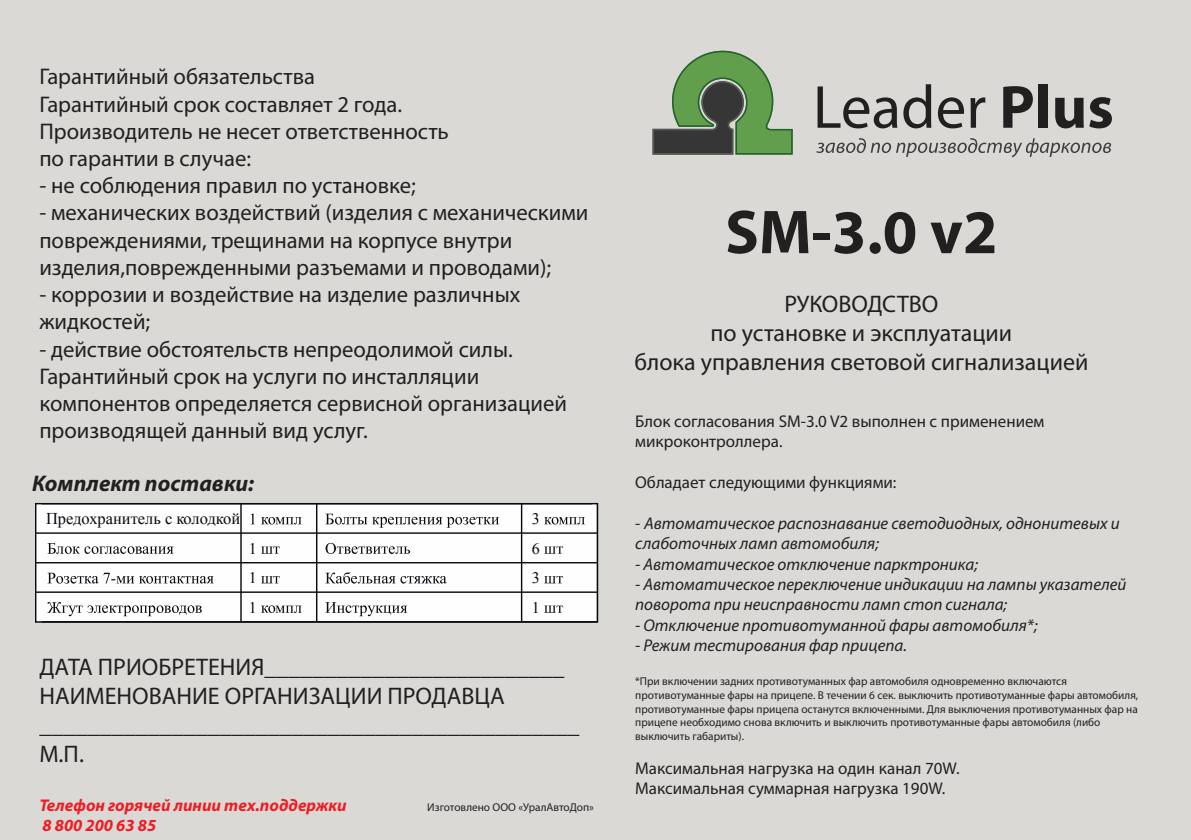
<style>
.page{position:relative;width:1191px;height:840px;background:#fff}
.page>*{position:absolute;margin:0;border:0;box-sizing:border-box;transform-origin:0 0}
.t1{font:700 62.4px "Myriad Pro";color:#231f20}
.t2{font:24px/28.8px "Myriad Pro";color:#231f20;text-align:center}
.t3{font:22.6px/27.2px "Myriad Pro";color:#231f20}
.t4{font:italic 700 22.6px "Myriad Pro";color:#231f20}
.t5{font:italic 17px/20.4px "Myriad Pro";color:#231f20}
.t6{font:17px/20.4px "Myriad Pro";color:#231f20}
.t7{font:italic 700 17px/20.4px "Myriad Pro";color:#ee1d23}
.t8{font:16.4px "Times New Roman";color:#07090e}
.t9{font:16px "Times New Roman";color:#07090e}
.t10{font:11.4px/13.6px "Myriad Pro";color:#231f20}
.s1{font-style:normal}
</style>
<div class="page">
<div style="left:0;top:0;width:1191px;height:839px;background:#dbd9d6"></div>
<svg style="left:652px;top:51px;width:140px;height:103px"></svg>
<svg style="left:817px;top:86px;width:80px;height:42px"></svg>
<svg style="left:903px;top:84px;width:28px;height:44px"></svg>
<svg style="left:938px;top:97px;width:26px;height:31px"></svg>
<svg style="left:970px;top:97px;width:15px;height:31px"></svg>
<svg style="left:1003px;top:86px;width:30px;height:42px"></svg>
<div style="left:1038px;top:84px;width:9px;height:44px;background:#231f20"></div>
<svg style="left:1055px;top:98px;width:28px;height:30px"></svg>
<svg style="left:1089px;top:97px;width:23px;height:31px"></svg>
<svg style="left:816px;top:138px;width:295px;height:19px"></svg>
<div style="left:36px;top:503px;width:561px;height:118px;background:#fefefe"></div>
<hr style="left:36px;top:532px;width:205px;height:1px;background:#07090e">
<hr style="left:241px;top:532px;width:76px;height:1px;background:#07090e">
<hr style="left:317px;top:532px;width:204px;height:1px;background:#07090e">
<hr style="left:521px;top:532px;width:76px;height:1px;background:#07090e">
<hr style="left:36px;top:561px;width:205px;height:2px;background:#07090e">
<hr style="left:241px;top:561px;width:76px;height:2px;background:#07090e">
<hr style="left:317px;top:561px;width:204px;height:2px;background:#07090e">
<hr style="left:521px;top:561px;width:76px;height:2px;background:#07090e">
<hr style="left:36px;top:591px;width:205px;height:1px;background:#07090e">
<hr style="left:241px;top:591px;width:76px;height:1px;background:#07090e">
<hr style="left:317px;top:591px;width:204px;height:1px;background:#07090e">
<hr style="left:521px;top:591px;width:76px;height:1px;background:#07090e">
<hr style="left:240px;top:503px;width:2px;height:30px;background:#07090e">
<hr style="left:240px;top:533px;width:2px;height:29px;background:#07090e">
<hr style="left:240px;top:562px;width:2px;height:30px;background:#07090e">
<hr style="left:240px;top:592px;width:2px;height:29px;background:#07090e">
<hr style="left:316px;top:503px;width:1px;height:30px;background:#07090e">
<svg style="left:316px;top:533px;width:1px;height:28px"></svg>
<hr style="left:316px;top:562px;width:1px;height:30px;background:#07090e">
<svg style="left:316px;top:592px;width:1px;height:28px"></svg>
<hr style="left:521px;top:503px;width:1px;height:30px;background:#07090e">
<svg style="left:521px;top:533px;width:1px;height:28px"></svg>
<hr style="left:521px;top:562px;width:1px;height:30px;background:#07090e">
<svg style="left:521px;top:592px;width:1px;height:28px"></svg>
<div style="left:35px;top:502px;width:563px;height:120px;border:1px solid #080a0f"></div>
<svg style="left:251px;top:513px;width:3px;height:11px"></svg>
<svg style="left:261px;top:516px;width:41px;height:8px"></svg>
<svg style="left:325px;top:513px;width:174px;height:14px"></svg>
<svg style="left:544px;top:516px;width:41px;height:8px"></svg>
<svg style="left:47px;top:543px;width:126px;height:10px"></svg>
<svg style="left:261px;top:546px;width:19px;height:7px"></svg>
<svg style="left:325px;top:542px;width:85px;height:11px"></svg>
<svg style="left:544px;top:546px;width:19px;height:7px"></svg>
<svg style="left:47px;top:572px;width:167px;height:11px"></svg>
<svg style="left:261px;top:576px;width:19px;height:7px"></svg>
<svg style="left:325px;top:572px;width:121px;height:11px"></svg>
<svg style="left:544px;top:576px;width:19px;height:7px"></svg>
<svg style="left:47px;top:602px;width:155px;height:14px"></svg>
<svg style="left:261px;top:605px;width:41px;height:7px"></svg>
<svg style="left:325px;top:602px;width:82px;height:14px"></svg>
<svg style="left:544px;top:605px;width:19px;height:7px"></svg>
<p class="t3" style="left:39px;top:63px;width:411px">Гарантийный обязательства<br>Гарантийный срок составляет 2 года.<br>Производитель не несет ответственность по гарантии в случае:</p>
<p class="t3" style="left:39px;top:171px;width:378px">- не соблюдения правил по установке;</p>
<p class="t3" style="left:39px;top:199px;width:550px">- механических воздействий (изделия с механическими повреждениями, трещинами на корпусе внутри изделия,поврежденными разъемами и проводами);</p>
<p class="t3" style="left:39px;top:280px;width:482px">- коррозии и воздействие на изделие различных жидкостей;</p>
<p class="t3" style="left:39px;top:335px;width:529px">- действие обстоятельств непреодолимой силы.<br>Гарантийный срок на услуги по инсталляции компонентов определяется сервисной организацией производящей данный вид услуг.</p>
<p class="t4" style="left:32px;top:468px;width:224px">Комплект поставки:</p>
<p class="t8" style="left:46px;top:506px;width:196px">Предохранитель с колодкой</p>
<p class="t9" style="left:532px;top:508px;width:9px">3</p>
<p class="t9" style="left:249px;top:537px;width:10px">1</p>
<p class="t9" style="left:532px;top:537px;width:9px">6</p>
<p class="t9" style="left:249px;top:567px;width:10px">1</p>
<p class="t9" style="left:532px;top:567px;width:9px">3</p>
<p class="t9" style="left:249px;top:596px;width:10px">1</p>
<p class="t9" style="left:532px;top:596px;width:9px">1</p>
<p class="t2" style="left:39px;top:652px;width:541px;text-align:left">ДАТА ПРИОБРЕТЕНИЯ_________________________ НАИМЕНОВАНИЕ ОРГАНИЗАЦИИ ПРОДАВЦА _____________________________________________ М.П.</p>
<p class="t7" style="left:39px;top:794px;width:309px">Телефон горячей линии тех.поддержки<br>8 800 200 63 85</p>
<p class="t10" style="left:427px;top:799px;width:168px">Изготовлено ООО «УралАвтоДоп»</p>
<h1 class="t1" style="left:725px;top:191px;width:274px">SM-3.0 v2</h1>
<p class="t2" style="left:634px;top:289px;width:455px">РУКОВОДСТВО<br>по установке и эксплуатации<br>блока управления световой сигнализацией</p>
<p class="t6" style="left:635px;top:410px;width:411px">Блок согласования SM-3.0 V2 выполнен с применением микроконтроллера.</p>
<p class="t6" style="left:635px;top:471px;width:263px">Обладает следующими функциями:</p>
<p class="t5" style="left:635px;top:512px;width:486px"><span class="s1">-</span> Автоматическое распознавание светодиодных, однонитевых и слаботочных ламп автомобиля;</p>
<p class="t5" style="left:635px;top:553px;width:344px">- Автоматическое отключение парктроника;</p>
<p class="t5" style="left:635px;top:573px;width:493px">- Автоматическое переключение индикации на лампы указателей поворота при неисправности ламп стоп сигнала;</p>
<p class="t5" style="left:635px;top:614px;width:404px">- Отключение противотуманной фары автомобиля*;</p>
<p class="t5" style="left:635px;top:634px;width:273px">- Режим тестирования фар прицепа.</p>
<p class="t10" style="left:635px;top:674px;width:504px">*При включении задних противотуманных фар автомобиля одновременно включаются противотуманные фары на прицепе. В течении 6 сек. выключить противотуманные фары автомобиля, противотуманные фары прицепа останутся включенными. Для выключения противотуманных фар на прицепе необходимо снова включить и выключить противотуманные фары автомобиля (либо выключить габариты).</p>
<p class="t6" style="left:635px;top:757px;width:326px">Максимальная нагрузка на один канал 70W.<br>Максимальная суммарная нагрузка 190W.</p>
</div>
